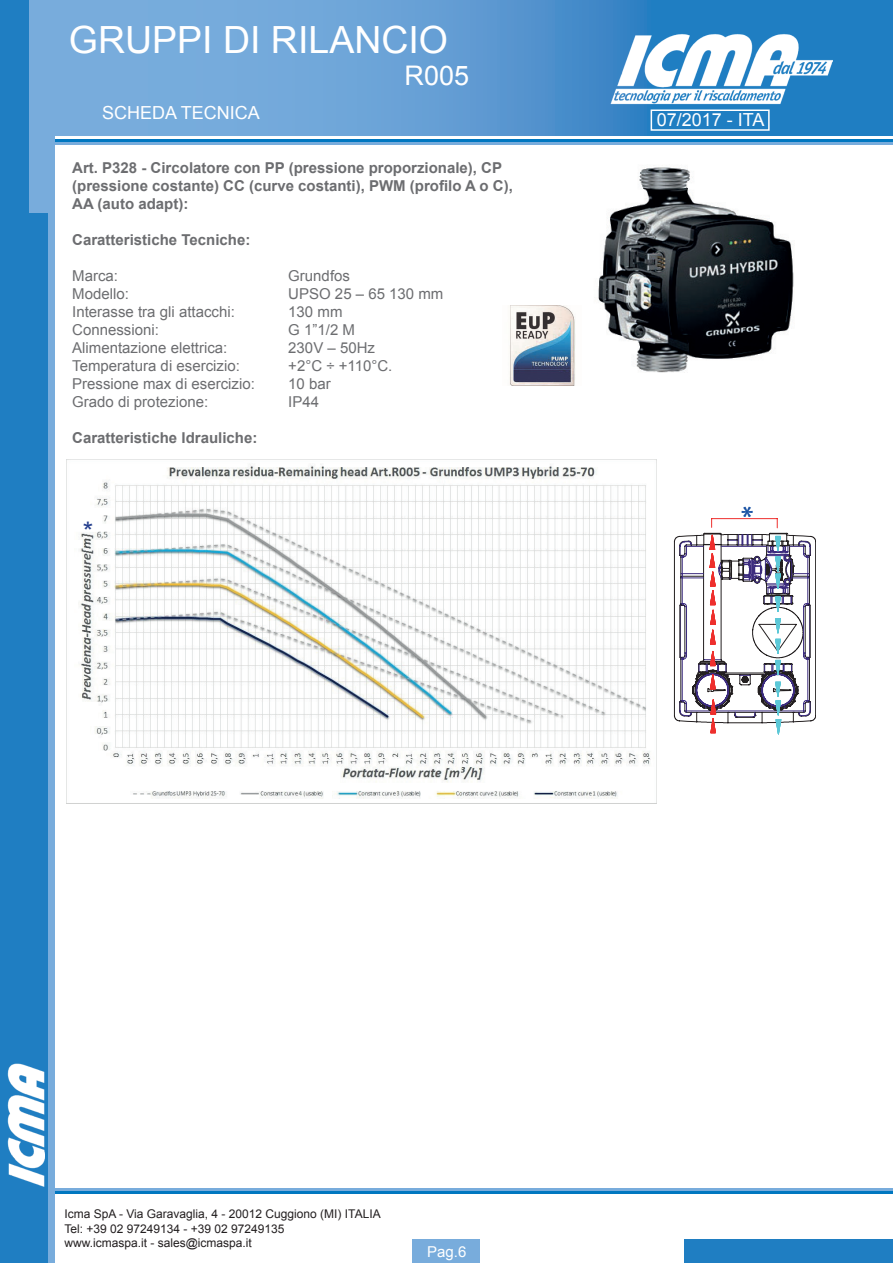
<style>
.page{position:relative;width:893px;height:1263px;background:#fff}
.page>*{position:absolute;margin:0;border:0;box-sizing:border-box;transform-origin:0 0}
.t1{font:37.5px "Arial";color:#fff}
.t2{font:29.7px "Courier";color:#1e56a6}
.t3{font:27px "Arial";color:#fff}
.t4{font:27px "Arial";color:#253f8e}
.t5{font:18px "Arial";color:#fff}
.t6{font:15px "Arial";color:#6c6d70}
.t7{font:700 15px/18px "Arial";color:#6c6d70}
.t8{font:15px "Arial";color:#fff}
.t9{font:12px/14.4px "Arial";color:#231f20}
</style>
<div class="page">
<svg style="left:54px;top:0;width:839px;height:136px;background:#5e9cd3"></svg>
<hr style="left:40px;top:1188px;width:853px;height:2px;background:#78acdc">
<hr style="left:40px;top:1191px;width:853px;height:2px;background:#0077c0">
<hr style="left:42px;top:142px;width:851px;height:2px;background:#78acdc">
<hr style="left:42px;top:139px;width:851px;height:2px;background:#0077c0">
<svg style="left:28px;top:0;width:26px;height:1263px;background:#6fa7d9"></svg>
<div style="left:0;top:213px;width:47px;height:1050px;background:#1f7ec2"></div>
<div style="left:0;top:0;width:28px;height:214px;background:#1f7ec2"></div>
<img style="left:605px;top:18px;width:228px;height:113px">
<img style="left:7px;top:1064px;width:37px;height:123px">
<div style="left:412px;top:1239px;width:68px;height:24px;background:#78acdc"></div>
<div style="left:685px;top:1239px;width:208px;height:24px;background:#1f7ec2"></div>
<div style="left:651px;top:109px;width:119px;height:22px;border:2px solid #fff"></div>
<img style="left:598px;top:167px;width:196px;height:206px">
<img style="left:509px;top:306px;width:67px;height:79px">
<img style="left:66px;top:460px;width:585px;height:343px">
<hr style="left:687px;top:758px;width:111px;height:1px;background:#ee2f2d">
<hr style="left:687px;top:780px;width:111px;height:1px;background:#ee2f2d">
<hr style="left:712px;top:518px;width:65px;height:1px;background:#ee2f2d">
<svg style="left:674px;top:519px;width:142px;height:216px"></svg>
<h1 class="t1" style="left:69px;top:15px;width:381px">GRUPPI DI RILANCIO</h1>
<h3 class="t3" style="left:404px;top:58px;width:66px">R005</h3>
<p class="t5" style="left:102px;top:101px;width:159px">SCHEDA TECNICA</p>
<p class="t5" style="left:657px;top:108px;width:109px">07/2017 - ITA</p>
<p class="t7" style="left:72px;top:159px;width:442px">Art. P328 - Circolatore con PP (pressione proporzionale), CP (pressione costante) CC (curve costanti), PWM (profilo A o C),<br>AA (auto adapt):</p>
<p class="t7" style="left:72px;top:231px;width:180px">Caratteristiche Tecniche:</p>
<p class="t6" style="left:72px;top:266px;width:47px">Marca:</p>
<p class="t6" style="left:288px;top:266px;width:63px">Grundfos</p>
<p class="t6" style="left:72px;top:284px;width:58px">Modello:</p>
<p class="t6" style="left:288px;top:284px;width:157px">UPSO 25 – 65 130 mm</p>
<p class="t6" style="left:72px;top:302px;width:164px">Interasse tra gli attacchi:</p>
<p class="t6" style="left:288px;top:302px;width:56px">130 mm</p>
<p class="t6" style="left:72px;top:320px;width:88px">Connessioni:</p>
<p class="t6" style="left:288px;top:320px;width:68px">G 1”1/2 M</p>
<p class="t6" style="left:72px;top:338px;width:157px">Alimentazione elettrica:</p>
<p class="t6" style="left:288px;top:338px;width:88px">230V – 50Hz</p>
<p class="t6" style="left:72px;top:356px;width:169px">Temperatura di esercizio:</p>
<p class="t6" style="left:288px;top:356px;width:106px">+2°C ÷ +110°C.</p>
<p class="t6" style="left:72px;top:374px;width:184px">Pressione max di esercizio:</p>
<p class="t6" style="left:288px;top:374px;width:44px">10 bar</p>
<p class="t6" style="left:72px;top:392px;width:137px">Grado di protezione:</p>
<p class="t6" style="left:288px;top:392px;width:32px">IP44</p>
<p class="t7" style="left:72px;top:429px;width:187px">Caratteristiche Idrauliche:</p>
<h3 class="t4" style="left:83px;top:513px;width:12px">*</h3>
<p class="t9" style="left:64px;top:1207px;width:318px">Icma SpA - Via Garavaglia, 4 - 20012 Cuggiono (MI) ITALIA<br>Tel: +39 02 97249134 - +39 02 97249135<br>www.icmaspa.it - sales@icmaspa.it</p>
<p class="t8" style="left:427px;top:1242px;width:41px">Pag.6</p>
<h2 class="t2" style="left:741px;top:499px;width:14px">*</h2>
</div>
